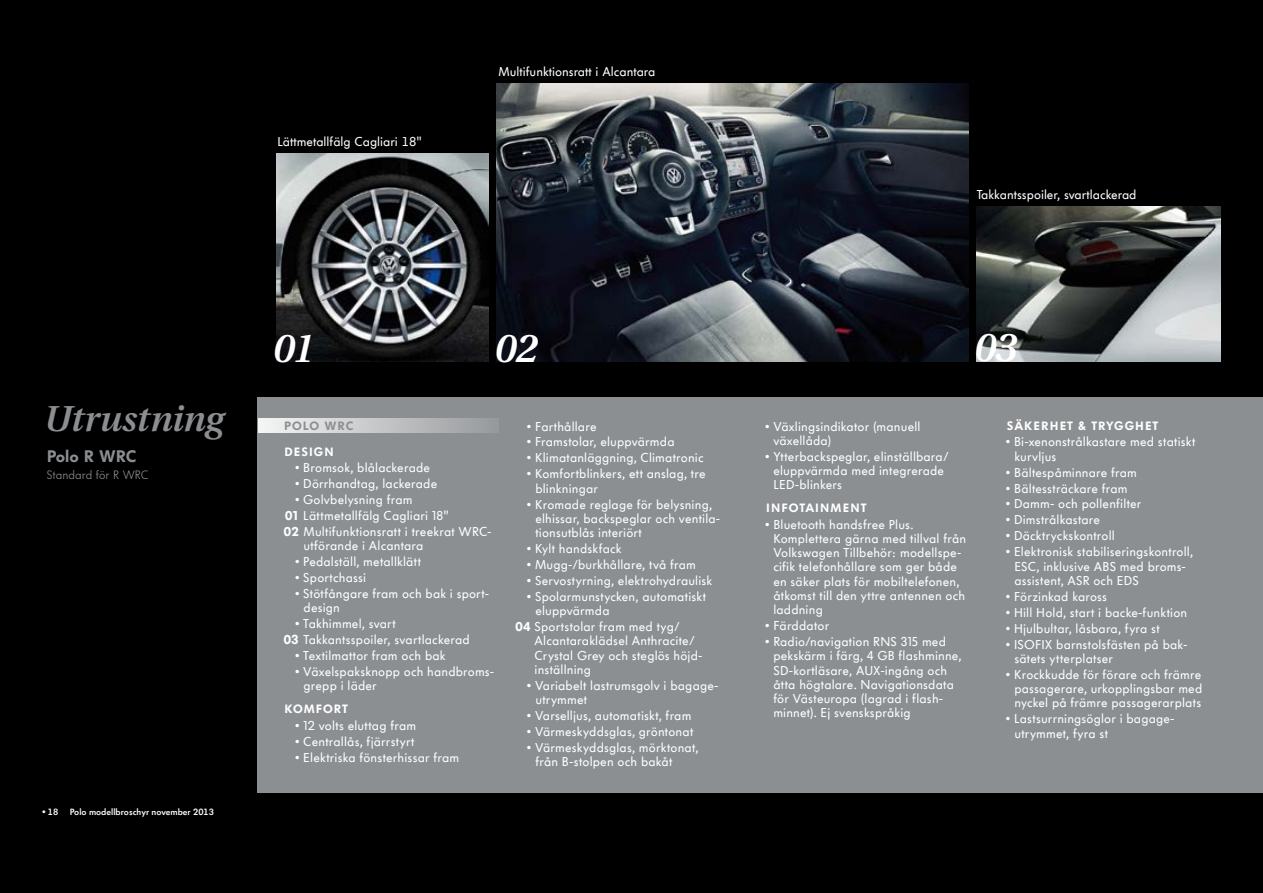
<style>
.page{position:relative;width:1263px;height:893px;background:#000}
.page>*{position:absolute;margin:0;border:0;box-sizing:border-box;transform-origin:0 0}
.t1{font:italic 600 40.05px "VW Utopia";color:#fff}
.t2{font:italic 600 36px "VW Utopia";letter-spacing:-.01em;color:#8c8f92}
.t3{font:900 16.5px "VW Headline";color:#8c8f92}
.t4{font:12.75px/14.2px "VW Headline OT";letter-spacing:.015em;color:#fff}
.t5{font:900 12px "VW Headline OT";letter-spacing:.07em;color:#fff}
.t6{font:300 12px "VW Headline";color:#8c8f92}
.t7{font:900 12px "VW Headline OT";color:#8c8f92}
.t8{font:600 9px "VW Headline OT";color:#fff}
.s1{font-weight:900}
</style>
<div class="page">
<img style="left:276px;top:153px;width:212px;height:208px">
<img style="left:976px;top:207px;width:244px;height:154px">
<img style="left:497px;top:83px;width:471px;height:278px">
<div style="left:258px;top:398px;width:1005px;height:395px;background:#8c8f92"></div>
<svg style="left:258px;top:418px;width:239px;height:14px;background:#c5c7c8"></svg>
<p class="t4" style="left:278px;top:135px;width:146px">Lättmetallfälg Cagliari 18"</p>
<p class="t4" style="left:498px;top:65px;width:159px">Multifunktionsratt i Alcantara</p>
<p class="t4" style="left:977px;top:188px;width:161px">Takkantsspoiler, svartlackerad</p>
<h2 class="t2" style="left:43px;top:398px;width:181px">Utrustning</h2>
<p class="t3" style="left:47px;top:447px;width:91px">Polo R WRC</p>
<p class="t6" style="left:47px;top:468px;width:103px">Standard för R WRC</p>
<p class="t8" style="left:43px;top:806px;width:17px"><span class="s1">•</span> 18</p>
<p class="t8" style="left:70px;top:806px;width:146px">Polo modellbroschyr november 2013</p>
<h1 class="t1" style="left:271px;top:325px;width:41px">01</h1>
<h1 class="t1" style="left:493px;top:325px;width:45px">02</h1>
<p class="t7" style="left:284px;top:418px;width:62px">POLO WRC</p>
<p class="t5" style="left:284px;top:443px;width:34px">DESIGN</p>
<p class="t4" style="left:295px;top:461px;width:136px">• Bromsok, blålackerade</p>
<p class="t4" style="left:295px;top:477px;width:144px">• Dörrhandtag, lackerade</p>
<p class="t4" style="left:283px;top:492px;width:210px;line-height:15.9px;text-indent:12px">• Golvbelysning fram<br><span class="s1">01</span> Lättmetallfälg Cagliari 18"<br><span class="s1">02</span> Multifunktionsratt i treekrat WRC-</p>
<p class="t4" style="left:303px;top:539px;width:122px">utförande i Alcantara</p>
<p class="t4" style="left:295px;top:555px;width:127px">• Pedalställ, metallklätt</p>
<p class="t4" style="left:295px;top:571px;width:73px">• Sportchassi</p>
<p class="t4" style="left:304px;top:587px;width:187px;text-indent:-9px">• Stötfångare fram och bak i sport&shy;design</p>
<p class="t4" style="left:283px;top:616px;width:188px;line-height:15.9px;text-indent:12px">• Takhimmel, svart<br><span class="s1">03</span> Takkantsspoiler, svartlackerad</p>
<p class="t4" style="left:295px;top:649px;width:152px">• Textilmattor fram och bak</p>
<p class="t4" style="left:304px;top:665px;width:192px;text-indent:-9px">• Växelspaksknopp och handbroms&shy;grepp i läder</p>
<p class="t5" style="left:284px;top:701px;width:11px">KOM</p>
<p class="t5" style="left:316px;top:701px;width:17px">FORT</p>
<p class="t4" style="left:295px;top:718px;width:123px">• 12 volts eluttag fram</p>
<p class="t4" style="left:295px;top:734px;width:121px">• Centrallås, fjärrstyrt</p>
<p class="t4" style="left:295px;top:750px;width:166px">• Elektriska fönsterhissar fram</p>
<p class="t4" style="left:527px;top:419px;width:71px">• Farthållare</p>
<p class="t4" style="left:527px;top:435px;width:149px">• Framstolar, eluppvärmda</p>
<p class="t4" style="left:527px;top:451px;width:178px">• Klimatanläggning, Climatronic</p>
<p class="t4" style="left:535px;top:467px;width:172px;text-indent:-9px">• Komfortblinkers, ett anslag, tre blinkningar</p>
<p class="t4" style="left:535px;top:497px;width:186px;text-indent:-9px">• Kromade reglage för belysning, elhissar, backspeglar och ventila&shy;tionsutblås interiört</p>
<p class="t4" style="left:527px;top:542px;width:96px">• Kylt handskfack</p>
<p class="t4" style="left:527px;top:558px;width:171px">• Mugg-/burkhållare, två fram</p>
<p class="t4" style="left:527px;top:574px;width:187px">• Servostyrning, elektrohydraulisk</p>
<p class="t4" style="left:535px;top:590px;width:172px;text-indent:-9px">• Spolarmunstycken, automatiskt eluppvärmda</p>
<p class="t4" style="left:534px;top:620px;width:168px;text-indent:-19px"><span class="s1">04</span> Sportstolar fram med tyg/<br>Alcantaraklädsel Anthracite/<br>Crystal Grey och steglös höjd&shy;inställning</p>
<p class="t4" style="left:535px;top:679px;width:184px;text-indent:-8px">• Variabelt lastrumsgolv i bagage&shy;utrymmet</p>
<p class="t4" style="left:527px;top:709px;width:166px">• Varselljus, automatiskt, fram</p>
<p class="t4" style="left:527px;top:725px;width:168px">• Värmeskyddsglas, gröntonat</p>
<p class="t4" style="left:535px;top:741px;width:165px;text-indent:-9px">• Värmeskyddsglas, mörktonat, från B-stolpen och bakåt</p>
<h1 class="t1" style="left:972px;top:325px;width:44px">03</h1>
<p class="t4" style="left:773px;top:419px;width:149px;text-indent:-8px">• Växlingsindikator (manuell växellåda)</p>
<p class="t4" style="left:773px;top:449px;width:177px;text-indent:-8px">• Ytterbackspeglar, elinställbara/ eluppvärmda med integrerade<br>LED-blinkers</p>
<p class="t5" style="left:766px;top:500px;width:59px">IN FOTAINMENT</p>
<p class="t4" style="left:773px;top:517px;width:194px;text-indent:-8px">• Bluetooth handsfree Plus.<br>Komplettera gärna med tillval från<br>Volkswagen Tillbehör: modellspe&shy;cifik telefonhållare som ger både en säker plats för mobiltelefonen, åtkomst till den yttre antennen och laddning</p>
<p class="t4" style="left:765px;top:619px;width:66px">• Färddator</p>
<p class="t4" style="left:773px;top:635px;width:190px;text-indent:-8px">• Radio/navigation RNS 315 med pekskärm i färg, 4 GB flashminne,<br>SD-kortläsare, AUX-ingång och åtta högtalare. Navigationsdata för Västeuropa (lagrad i flash&shy;minnet). Ej svenskspråkig</p>
<p class="t5" style="left:1007px;top:418px;width:17px">SÄKERHET</p>
<p class="t5" style="left:1078px;top:418px;width:23px">&amp; TRYGGHET</p>
<p class="t4" style="left:1014px;top:435px;width:183px;text-indent:-9px">• Bi-xenonstrålkastare med statiskt kurvljus</p>
<p class="t4" style="left:1006px;top:465px;width:133px">• Bältespåminnare fram</p>
<p class="t4" style="left:1006px;top:481px;width:123px">• Bältessträckare fram</p>
<p class="t4" style="left:1006px;top:497px;width:137px">• Damm- och pollenfilter</p>
<p class="t4" style="left:1006px;top:513px;width:96px">• Dimstrålkastare</p>
<p class="t4" style="left:1006px;top:529px;width:110px">• Däcktryckskontroll</p>
<p class="t4" style="left:1014px;top:545px;width:180px;text-indent:-9px">• Elektronisk stabiliseringskontroll,<br>ESC, inklusive ABS med broms&shy;assistent, ASR och EDS</p>
<p class="t4" style="left:1006px;top:589px;width:103px">• Förzinkad kaross</p>
<p class="t4" style="left:1006px;top:605px;width:183px">• Hill Hold, start i backe-funktion</p>
<p class="t4" style="left:1006px;top:621px;width:155px">• Hjulbultar, låsbara, fyra st</p>
<p class="t4" style="left:1014px;top:637px;width:173px;text-indent:-9px">• ISOFIX barnstolsfästen på bak&shy;sätets ytterplatser</p>
<p class="t4" style="left:1014px;top:668px;width:189px;text-align:justify;text-indent:-9px">• Krockkudde för förare och främre passagerare, urkopplingsbar med nyckel på främre passagerarplats</p>
<p class="t4" style="left:1014px;top:712px;width:161px;text-indent:-9px">• Lastsurrningsöglor i bagage&shy;utrymmet, fyra st</p>
</div>
